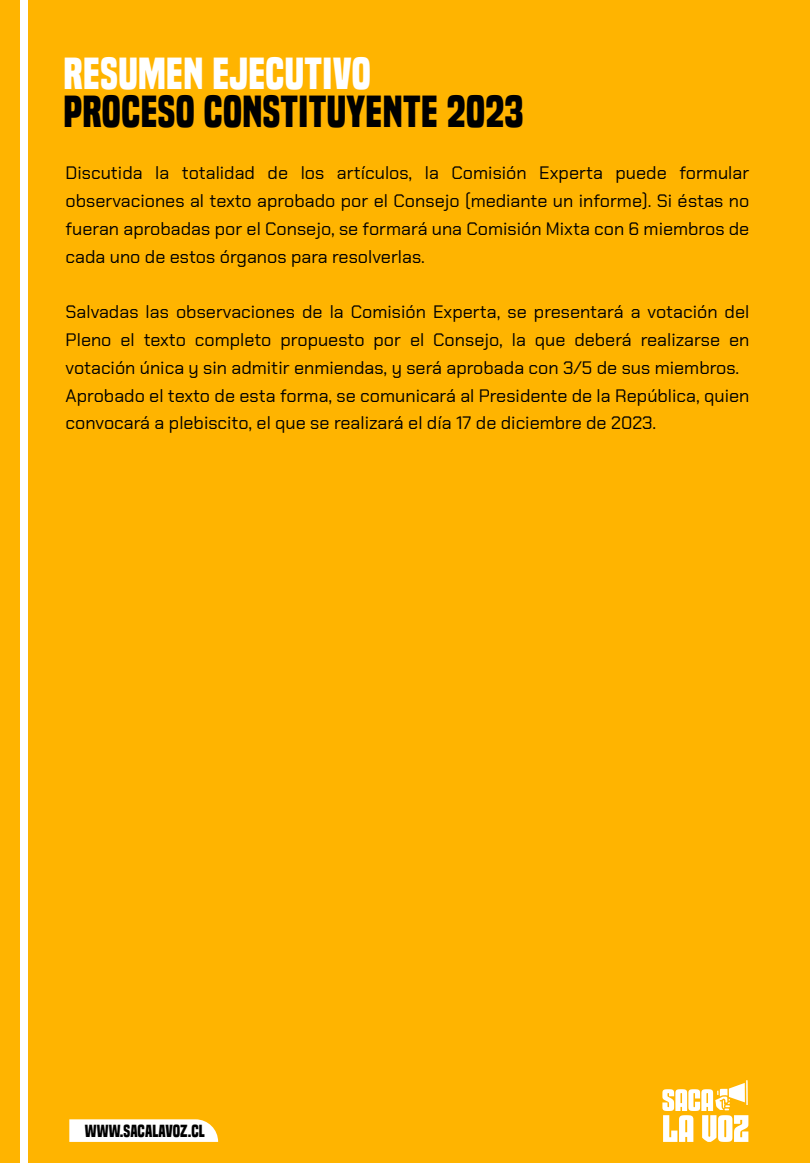
<style>
.page{position:relative;width:810px;height:1163px;background:#fff}
.page>*{position:absolute;margin:0;border:0;box-sizing:border-box;transform-origin:0 0}
.t1{font:700 41.85px "Built Titling Rg";letter-spacing:.01em;color:#000}
.t2{font:700 41.85px "Built Titling Rg";letter-spacing:.01em;color:#fff}
.t3{font:18px/27.8px "Chakra Petch";color:#000;text-align:justify}
.t4{font:700 16.35px "Built Titling Rg";letter-spacing:.005em;color:#000}
</style>
<div class="page">
<div style="left:0;top:0;width:810px;height:1162px;background:#ffb400"></div>
<svg style="left:662px;top:1080px;width:86px;height:61px"></svg>
<svg style="left:69px;top:1119px;width:149px;height:22px;background:#fffbf2"></svg>
<div style="left:20px;top:0;width:8px;height:1162px;background:#fff"></div>
<h1 class="t2" style="left:64px;top:48px;width:309px">RESUMEN EJECUTIVO</h1>
<h1 class="t1" style="left:63px;top:87px;width:462px">PROCESO CONSTITUYENTE 2023</h1>
<p class="t3" style="left:66px;top:159px;width:685px">Discutida la totalidad de los artículos, la Comisión Experta puede formular observaciones al texto aprobado por el Consejo (mediante un informe). Si éstas no fueran aprobadas por el Consejo, se formará una Comisión Mixta con 6 miembros de cada uno de estos órganos para resolverlas.</p>
<p class="t3" style="left:66px;top:298px;width:685px;text-align:left">Salvadas las observaciones de la Comisión Experta, se presentará a votación del Pleno el texto completo propuesto por el Consejo, la que deberá realizarse en votación única y sin admitir enmiendas, y será aprobada con 3/5 de sus miembros.<br>Aprobado el texto de esta forma, se comunicará al Presidente de la República, quien convocará a plebiscito, el que se realizará el día 17 de diciembre de 2023.</p>
<p class="t4" style="left:85px;top:1121px;width:122px">WWW.SACALAVOZ.CL</p>
</div>
